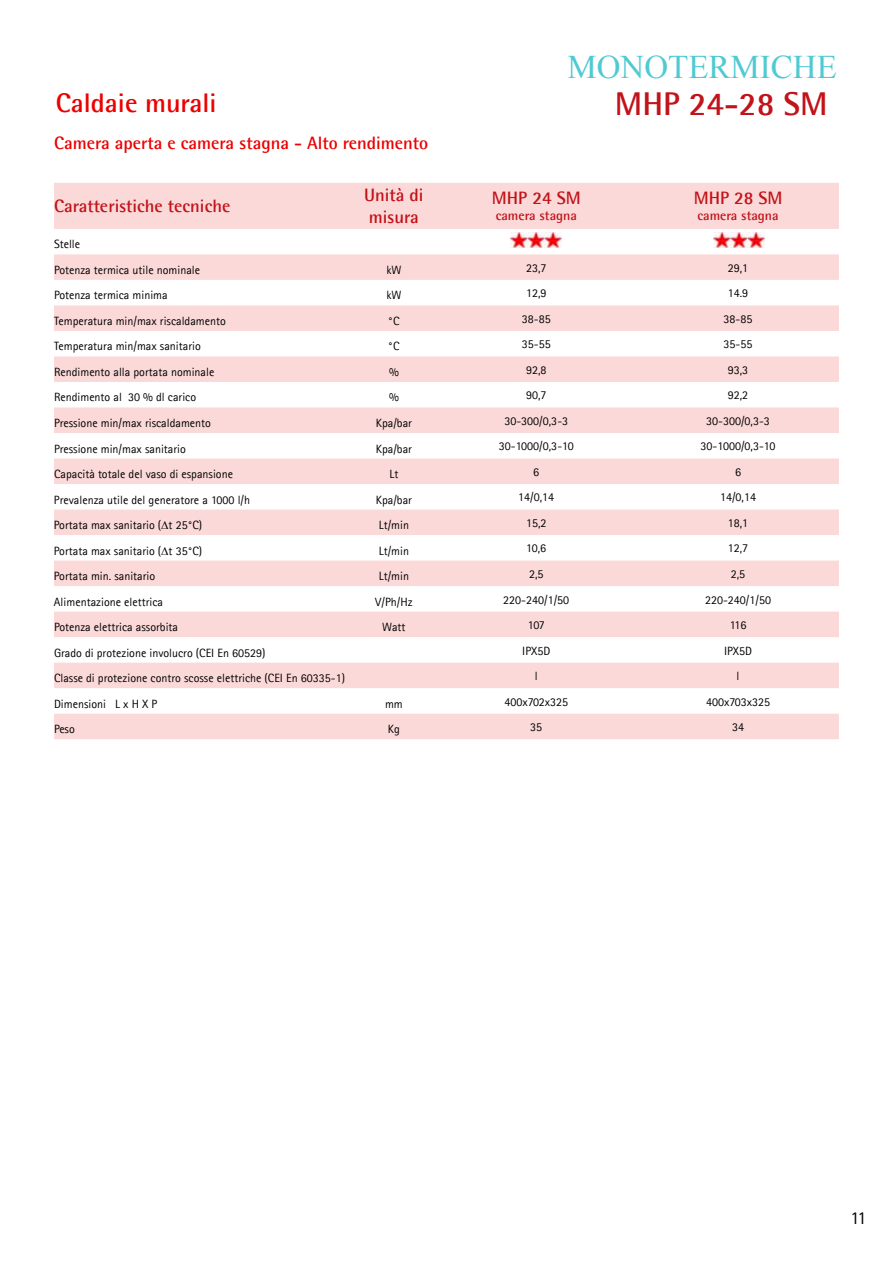
<style>
.page{position:relative;width:893px;height:1263px;background:#fff}
.page>*{position:absolute;margin:0;border:0;box-sizing:border-box;transform-origin:0 0}
.t1{font:33px "Times New Roman";color:#4fcad2}
.t2{font:700 33px "Agfa Rotis Semisans";color:#c11319}
.t3{font:700 27px "Agfa Rotis Semisans";color:#ec0000}
.t4{font:700 18px/21.6px "Agfa Rotis Semisans";color:#c11319}
.t5{font:700 18px "Agfa Rotis Semisans";color:#ec0000}
.t6{font:18px "Agfa Rotis Sans Serif";color:#000}
.t7{font:700 13.5px "Agfa Rotis Semisans";color:#c11319}
.t8{font:12px/25.5px "Agfa Rotis Sans Serif";color:#000}
</style>
<div class="page">
<svg style="left:54px;top:183px;width:785px;height:556px;fill:#fcd9d9"></svg>
<img style="left:713px;top:233px;width:51px;height:15px">
<img style="left:510px;top:233px;width:51px;height:15px">
<h2 class="t3" style="left:56px;top:86px;width:162px">Caldaie murali</h2>
<h3 class="t5" style="left:54px;top:131px;width:376px">Camera aperta e camera stagna - Alto rendimento</h3>
<h1 class="t1" style="left:567px;top:45px;width:271px">MONOTERMICHE</h1>
<h1 class="t2" style="left:615px;top:84px;width:214px">MHP 24-28 SM</h1>
<h3 class="t4" style="left:54px;top:195px;width:178px">Caratteristiche tecniche</h3>
<h3 class="t4" style="left:364px;top:184px;width:61px">Unità di misura</h3>
<h3 class="t4" style="left:492px;top:187px;width:90px">MHP 24 SM</h3>
<p class="t7" style="left:496px;top:207px;width:83px">camera stagna</p>
<h3 class="t4" style="left:694px;top:187px;width:90px">MHP 28 SM</h3>
<p class="t7" style="left:697px;top:207px;width:83px">camera stagna</p>
<p class="t8" style="left:54px;top:231px;width:148px">Stelle<br>Potenza termica utile nominale</p>
<p class="t8" style="left:386px;top:257px;width:17px">kW</p>
<p class="t8" style="left:526px;top:255px;width:22px">23,7</p>
<p class="t8" style="left:728px;top:255px;width:22px">29,1</p>
<p class="t8" style="left:54px;top:282px;width:115px">Potenza termica minima</p>
<p class="t8" style="left:386px;top:282px;width:17px">kW</p>
<p class="t8" style="left:526px;top:280px;width:22px">12,9</p>
<p class="t8" style="left:728px;top:280px;width:22px">14.9</p>
<p class="t8" style="left:54px;top:308px;width:173px">Temperatura min/max riscaldamento</p>
<p class="t8" style="left:388px;top:308px;width:13px">°C</p>
<p class="t8" style="left:522px;top:306px;width:30px">38-85</p>
<p class="t8" style="left:724px;top:306px;width:30px">38-85</p>
<p class="t8" style="left:54px;top:334px;width:148px">Temperatura min/max sanitario</p>
<p class="t8" style="left:388px;top:334px;width:13px">°C</p>
<p class="t8" style="left:522px;top:331px;width:30px">35-55</p>
<p class="t8" style="left:724px;top:331px;width:30px">35-55</p>
<p class="t8" style="left:54px;top:359px;width:162px">Rendimento alla portata nominale</p>
<p class="t8" style="left:389px;top:359px;width:11px">%</p>
<p class="t8" style="left:526px;top:357px;width:22px">92,8</p>
<p class="t8" style="left:728px;top:357px;width:22px">93,3</p>
<p class="t8" style="left:54px;top:385px;width:144px">Rendimento al 30 % dl carico</p>
<p class="t8" style="left:389px;top:385px;width:11px">%</p>
<p class="t8" style="left:526px;top:382px;width:22px">90,7</p>
<p class="t8" style="left:728px;top:382px;width:22px">92,2</p>
<p class="t8" style="left:54px;top:410px;width:159px">Pressione min/max riscaldamento</p>
<p class="t8" style="left:376px;top:410px;width:38px">Kpa/bar</p>
<p class="t8" style="left:504px;top:408px;width:65px">30-300/0,3-3</p>
<p class="t8" style="left:706px;top:408px;width:65px">30-300/0,3-3</p>
<p class="t8" style="left:54px;top:436px;width:133px">Pressione min/max sanitario</p>
<p class="t8" style="left:376px;top:436px;width:38px">Kpa/bar</p>
<p class="t8" style="left:499px;top:433px;width:76px">30-1000/0,3-10</p>
<p class="t8" style="left:701px;top:433px;width:76px">30-1000/0,3-10</p>
<p class="t8" style="left:54px;top:461px;width:181px">Capacità totale del vaso di espansione</p>
<p class="t8" style="left:389px;top:461px;width:10px">Lt</p>
<p class="t8" style="left:533px;top:459px;width:7px">6</p>
<p class="t8" style="left:735px;top:459px;width:7px">6</p>
<p class="t8" style="left:54px;top:487px;width:198px">Prevalenza utile del generatore a 1000 l/h</p>
<p class="t8" style="left:376px;top:487px;width:38px">Kpa/bar</p>
<p class="t8" style="left:518px;top:485px;width:37px">14/0,14</p>
<p class="t8" style="left:720px;top:485px;width:37px">14/0,14</p>
<p class="t8" style="left:54px;top:512px;width:150px">Portata max sanitario (∆t 25°C)</p>
<p class="t8" style="left:379px;top:512px;width:32px">Lt/min</p>
<p class="t8" style="left:526px;top:510px;width:22px">15,2</p>
<p class="t8" style="left:728px;top:510px;width:22px">18,1</p>
<p class="t8" style="left:54px;top:538px;width:150px">Portata max sanitario (∆t 35°C)</p>
<p class="t8" style="left:379px;top:538px;width:32px">Lt/min</p>
<p class="t8" style="left:526px;top:536px;width:22px">10,6</p>
<p class="t8" style="left:728px;top:536px;width:22px">12,7</p>
<p class="t8" style="left:54px;top:563px;width:103px">Portata min. sanitario</p>
<p class="t8" style="left:379px;top:563px;width:32px">Lt/min</p>
<p class="t8" style="left:529px;top:561px;width:16px">2,5</p>
<p class="t8" style="left:731px;top:561px;width:16px">2,5</p>
<p class="t8" style="left:54px;top:589px;width:111px">Alimentazione elettrica</p>
<p class="t8" style="left:375px;top:589px;width:39px">V/Ph/Hz</p>
<p class="t8" style="left:503px;top:587px;width:67px">220-240/1/50</p>
<p class="t8" style="left:705px;top:587px;width:67px">220-240/1/50</p>
<p class="t8" style="left:54px;top:614px;width:126px">Potenza elettrica assorbita</p>
<p class="t8" style="left:382px;top:614px;width:25px">Watt</p>
<p class="t8" style="left:528px;top:612px;width:18px">107</p>
<p class="t8" style="left:730px;top:612px;width:18px">116</p>
<p class="t8" style="left:54px;top:640px;width:213px">Grado di protezione involucro (CEI En 60529)</p>
<p class="t8" style="left:522px;top:638px;width:29px">IPX5D</p>
<p class="t8" style="left:724px;top:638px;width:29px">IPX5D</p>
<p class="t8" style="left:54px;top:665px;width:292px">Classe di protezione contro scosse elettriche (CEI En 60335-1)</p>
<p class="t8" style="left:535px;top:663px;width:4px">l</p>
<p class="t8" style="left:737px;top:663px;width:4px">l</p>
<p class="t8" style="left:54px;top:691px;width:105px">Dimensioni L x H X P</p>
<p class="t8" style="left:385px;top:691px;width:19px">mm</p>
<p class="t8" style="left:504px;top:689px;width:65px">400x702x325</p>
<p class="t8" style="left:706px;top:689px;width:66px">400x703x325</p>
<p class="t8" style="left:54px;top:716px;width:22px">Peso</p>
<p class="t8" style="left:388px;top:716px;width:13px">Kg</p>
<p class="t8" style="left:530px;top:714px;width:13px">35</p>
<p class="t8" style="left:732px;top:714px;width:13px">34</p>
<h3 class="t6" style="left:851px;top:1207px;width:18px">11</h3>
</div>
